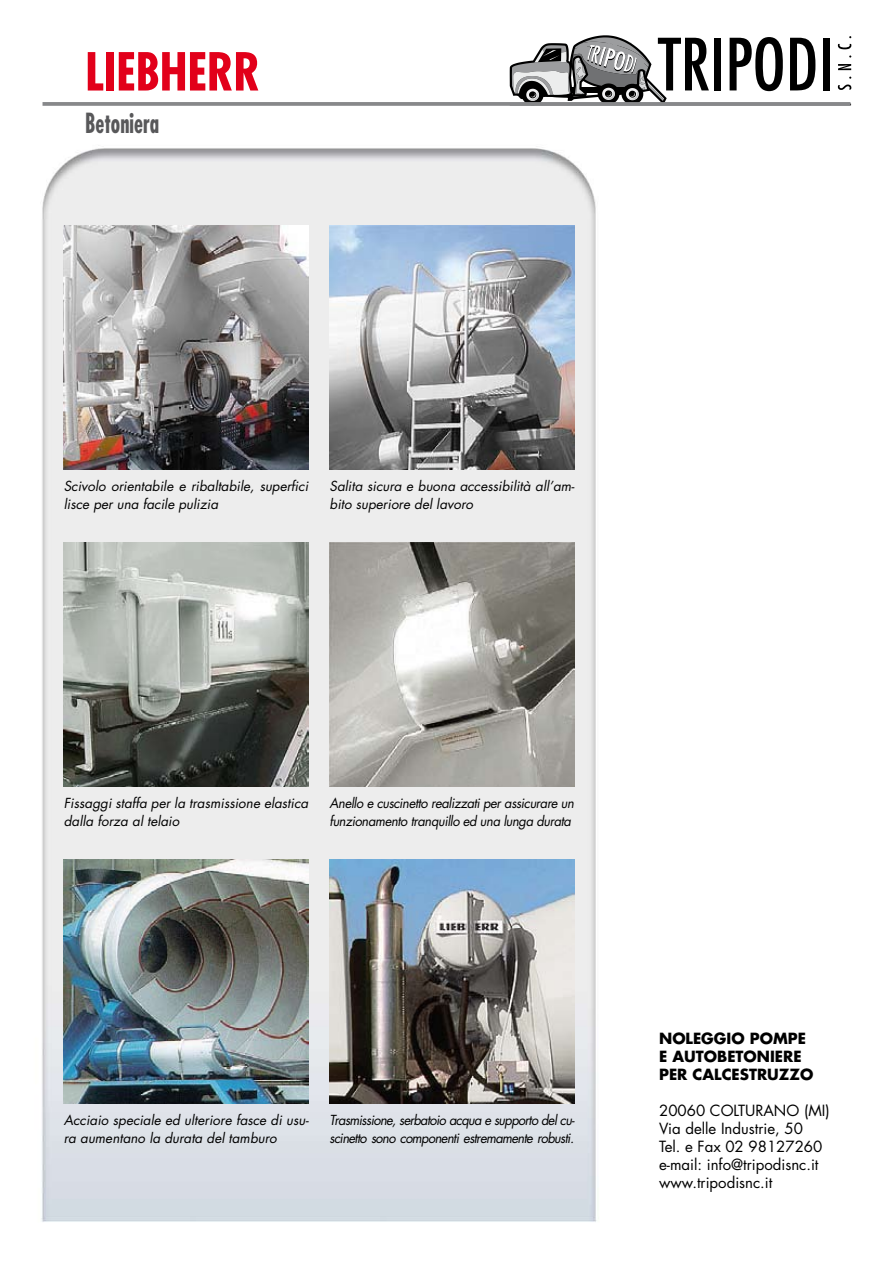
<style>
.page{position:relative;width:893px;height:1263px;background:#fff}
.page>*{position:absolute;margin:0;border:0;box-sizing:border-box;transform-origin:0 0}
.t1{font:condensed 69.9px "Futura";color:#000}
.t2{font:700 condensed 51px "Futura";letter-spacing:-.01em;color:#e2001a}
.t3{font:700 condensed 27px "Futura";color:#58585a;scale:.8 1}
.t4{font:15px/18px "Futura";color:#000}
.t5{font:700 15px/18px "Futura";color:#000}
.t6{font:italic 13.5px/18px "Futura";color:#000}
.t7{font:italic 13.5px/18px "Futura";letter-spacing:-.05em;color:#000;scale:.96 1}
.t8{font:italic 13.5px/18px "Futura";letter-spacing:-.03em;color:#000;scale:.96 1}
</style>
<div class="page">
<img style="left:41px;top:36px;width:811px;height:1186px">
<svg style="left:838px;top:85px;width:13px;height:5px"></svg>
<svg style="left:838px;top:64px;width:13px;height:6px"></svg>
<svg style="left:838px;top:44px;width:13px;height:5px"></svg>
<hr style="left:510px;top:104px;width:341px;height:1px;background:#000">
<svg style="left:510px;top:35px;width:157px;height:67px"></svg>
<hr style="left:43px;top:102px;width:807px;height:4px;background:#87888a">
<img style="left:64px;top:225px;width:244px;height:245px">
<img style="left:64px;top:542px;width:244px;height:245px">
<img style="left:64px;top:859px;width:244px;height:244px">
<img style="left:330px;top:225px;width:244px;height:245px">
<img style="left:330px;top:542px;width:244px;height:245px">
<img style="left:330px;top:859px;width:244px;height:244px">
<h2 class="t2" style="left:85px;top:39px;width:177px">LIEBHERR</h2>
<h3 class="t3" style="left:85px;top:105px;width:94px">Betoniera</h3>
<h1 class="t1" style="left:658px;top:21px;width:177px">TRIPODI</h1>
<p class="t6" style="left:64px;top:477px;width:246px">Scivolo orientabile e ribaltabile, superfici lisce per una facile pulizia</p>
<p class="t6" style="left:330px;top:477px;width:247px">Salita sicura e buona accessibilità all’am&shy;bito superiore del lavoro</p>
<p class="t6" style="left:64px;top:794px;width:246px">Fissaggi staffa per la trasmissione elastica dalla forza al telaio</p>
<p class="t8" style="left:330px;top:794px;width:256px">Anello e cuscinetto realizzati per assicurare un funzionamento tranquillo ed una lunga durata</p>
<p class="t6" style="left:64px;top:1110px;width:247px">Acciaio speciale ed ulteriore fasce di usu&shy;ra aumentano la durata del tamburo</p>
<p class="t7" style="left:330px;top:1110px;width:257px">Trasmissione, serbatoio acqua e supporto del cu&shy;scinetto sono componenti estremamente robusti.</p>
<p class="t5" style="left:659px;top:1029px;width:156px">NOLEGGIO POMPE<br>E AUTOBETONIERE<br>PER CALCESTRUZZO</p>
<p class="t4" style="left:659px;top:1101px;width:172px">20060 COLTURANO (MI)<br>Via delle Industrie, 50<br>Tel. e Fax 02 98127260 e-mail: info@tripodisnc.it www.tripodisnc.it</p>
</div>
